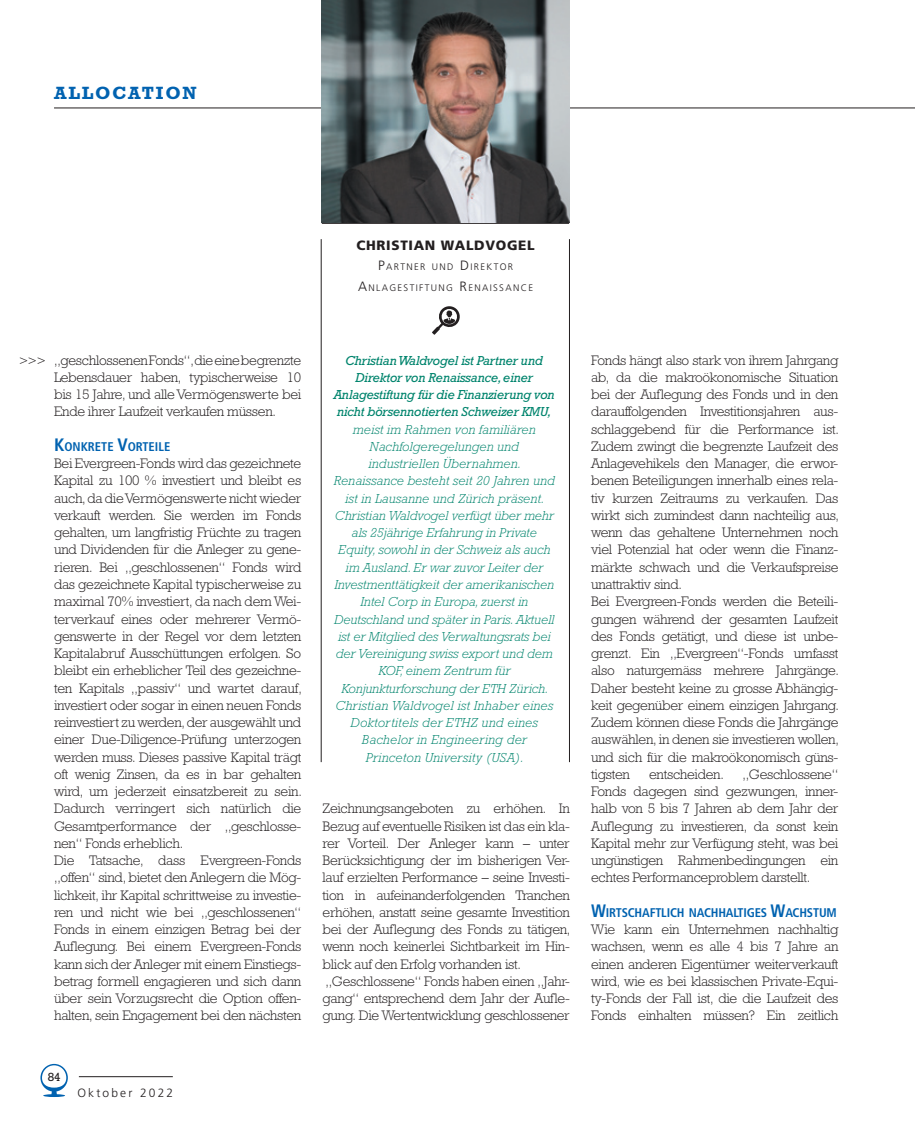
<style>
.page{position:relative;width:915px;height:1140px;background:#fff}
.page>*{position:absolute;margin:0;border:0;box-sizing:border-box;transform-origin:0 0}
.t1{font:700 18px "Rockwell";letter-spacing:.1em;color:#0162b0}
.t2{font:300 13.95px/17.2px "Rockwell";letter-spacing:-.02em;color:#231f20;text-align:justify}
.t3{font:900 13.5px "Frutiger LT";letter-spacing:.05em;color:#231f20}
.t4{font:300 13.5px "Rockwell";color:#231f20}
.t5{font:italic 300 13.2px/17.2px "Rockwell";color:#00846d;text-align:center}
.t6{font:italic 300 13.2px/17.2px "Rockwell";letter-spacing:.02em;color:#00846d;text-align:center}
.t7{font:700 condensed 12.6px "Frutiger LT";letter-spacing:-.015em;color:#0162b0}
.t8{font:300 12px "Frutiger LT";letter-spacing:.18em;color:#231f20}
.t9{font:12px "Rockwell";color:#231f20}
.t10{font:300 9.45px "Frutiger LT";letter-spacing:.145em;color:#231f20}
.s1{font-size:13.5px}
.s2{font-size:18px}
.s3{font-weight:400}
</style>
<div class="page">
<hr style="left:54px;top:108px;width:860px;height:1px;background:#231f20">
<hr style="left:321px;top:239px;width:1px;height:523px;background:#231f20">
<hr style="left:569px;top:239px;width:1px;height:523px;background:#231f20">
<svg style="left:432px;top:306px;width:28px;height:29px"></svg>
<hr style="left:322px;top:221px;width:247px;height:3px;background:#231f20">
<img style="left:322px;top:0;width:247px;height:222px">
<hr style="left:79px;top:1076px;width:94px;height:1px;background:#231f20">
<svg style="left:40px;top:1063px;width:28px;height:34px"></svg>
<p class="t1" style="left:54px;top:82px;width:144px">ALLOCATION</p>
<p class="t3" style="left:356px;top:237px;width:180px">CHRISTIAN WALDVOGEL</p>
<p class="t10" style="left:378px;top:262px;width:135px"><span class="s1">P</span>AR TNER UND <span class="s1">D</span>IR EKTOR</p>
<p class="t10" style="left:358px;top:282px;width:176px"><span class="s1">A</span>NLAGESTIFTUNG <span class="s1">R</span>ENAISSANCE</p>
<p class="t4" style="left:19px;top:352px;width:28px">&gt;&gt;&gt;</p>
<p class="t2" style="left:54px;top:351px;width:249px">„geschlossenen Fonds“, die eine begrenzte Lebensdauer haben, typischerweise 10 bis 15 Jahre, und alle Vermögenswerte bei Ende ihrer Laufzeit verkaufen müssen.</p>
<p class="t7" style="left:54px;top:439px;width:118px"><span class="s2">K</span>ONKRETE <span class="s2">V</span>ORTEILE</p>
<p class="t2" style="left:54px;top:455px;width:249px">Bei Evergreen-Fonds wird das gezeichnete Kapital zu 100 % investiert und bleibt es auch, da die Vermögenswerte nicht wieder verkauft werden. Sie werden im Fonds gehalten, um langfristig Früchte zu tragen und Dividenden für die Anleger zu gene&shy;rieren. Bei „geschlossenen“ Fonds wird das gezeichnete Kapital typischerweise zu maximal 70% investiert, da nach dem Wei&shy;terverkauf eines oder mehrerer Vermö&shy;genswerte in der Regel vor dem letzten Kapitalabruf Ausschüttungen erfolgen. So bleibt ein erheblicher Teil des gezeichne&shy;ten Kapitals „passiv“ und wartet darauf, investiert oder sogar in einen neuen Fonds reinvestiert zu werden, der ausgewählt und einer Due-Diligence-Prüfung unterzogen werden muss. Dieses passive Kapital trägt oft wenig Zinsen, da es in bar gehalten wird, um jederzeit einsatzbereit zu sein.<br>Dadurch verringert sich natürlich die Gesamtperformance der „geschlosse&shy;nen“ Fonds erheblich.</p>
<p class="t2" style="left:54px;top:851px;width:249px">Die Tatsache, dass Evergreen-Fonds „offen“ sind, bietet den Anlegern die Mög&shy;lichkeit, ihr Kapital schrittweise zu investie&shy;ren und nicht wie bei „geschlossenen“ Fonds in einem einzigen Betrag bei der Auflegung. Bei einem Evergreen-Fonds kann sich der Anleger mit einem Einstiegs&shy;betrag formell engagieren und sich dann über sein Vorzugsrecht die Option offen&shy;halten, sein Engagement bei den nächsten</p>
<p class="t9" style="left:48px;top:1070px;width:15px">84</p>
<p class="t8" style="left:77px;top:1086px;width:97px">Oktober 2022</p>
<p class="t5" style="left:333px;top:351px;width:222px"><span class="s3">Christian Waldvogel ist Partner und Direktor von Renaissance, einer Anlagestiftung für die Finanzierung von nicht börsennotierten Schweizer KMU, </span>meist im Rahmen von familiären Nachfolgeregelungen und industriellen Übernahmen.<br>Renaissance besteht seit 20 Jahren und ist in Lausanne und Zürich präsent.</p>
<p class="t5" style="left:334px;top:507px;width:222px">Christian Waldvogel verfügt über mehr als 25jährige Erfahrung in Private Equity, sowohl in der Schweiz als auch im Ausland. Er war zuvor Leiter der Investmenttätigkeit der amerikanischen Intel Corp in Europa, zuerst in Deutschland und später in Paris. Aktuell ist er Mitglied des Verwaltungsrats bei der Vereinigung swiss export und dem KOF, einem Zentrum für Konjunkturforschung der ETH Zürich.</p>
<p class="t6" style="left:335px;top:696px;width:219px">Christian Waldvogel ist Inhaber eines<br>Doktortitels der ETHZ und eines<br>Bachelor in Engineering der<br>Princeton University (USA).</p>
<p class="t2" style="left:322px;top:800px;width:249px">Zeichnungsangeboten zu erhöhen. In Bezug auf eventuelle Risiken ist das ein kla&shy;rer Vorteil. Der Anleger kann – unter Berücksichtigung der im bisherigen Ver&shy;lauf erzielten Performance – seine Investi&shy;tion in aufeinanderfolgenden Tranchen erhöhen, anstatt seine gesamte Investition bei der Auflegung des Fonds zu tätigen, wenn noch keinerlei Sichtbarkeit im Hin&shy;blick auf den Erfolg vorhanden ist.</p>
<p class="t2" style="left:322px;top:972px;width:249px">„Geschlossene“ Fonds haben einen „Jahr&shy;gang“ entsprechend dem Jahr der Aufle&shy;gung. Die Wertentwicklung geschlossener</p>
<p class="t2" style="left:591px;top:351px;width:249px">Fonds hängt also stark von ihrem Jahrgang ab, da die makroökonomische Situation bei der Auflegung des Fonds und in den darauffolgenden Investitionsjahren aus&shy;schlaggebend für die Performance ist.<br>Zudem zwingt die begrenzte Laufzeit des Anlagevehikels den Manager, die erwor&shy;benen Beteiligungen innerhalb eines rela&shy;tiv kurzen Zeitraums zu verkaufen. Das wirkt sich zumindest dann nachteilig aus, wenn das gehaltene Unternehmen noch viel Potenzial hat oder wenn die Finanz&shy;märkte schwach und die Verkaufspreise unattraktiv sind.</p>
<p class="t2" style="left:591px;top:593px;width:249px">Bei Evergreen-Fonds werden die Beteili&shy;gungen während der gesamten Laufzeit des Fonds getätigt, und diese ist unbe&shy;grenzt. Ein „Evergreen“-Fonds umfasst also naturgemäss mehrere Jahrgänge.<br>Daher besteht keine zu grosse Abhängig&shy;keit gegenüber einem einzigen Jahrgang.<br>Zudem können diese Fonds die Jahrgänge auswählen, in denen sie investieren wollen, und sich für die makroökonomisch güns&shy;tigsten</p>
<p class="t2" style="left:591px;top:765px;width:249px;text-indent:151px">„Geschlossene“ Fonds dagegen sind gezwungen, inner&shy;halb von 5 bis 7 Jahren ab dem Jahr der Auflegung zu investieren, da sonst kein Kapital mehr zur Verfügung steht, was bei ungünstigen Rahmenbedingungen ein echtes Performanceproblem darstellt.</p>
<p class="t7" style="left:591px;top:905px;width:247px"><span class="s2">W</span>IRTSCHAFTLICH NACHHALTIGES <span class="s2">W</span>ACHSTUM</p>
<p class="t2" style="left:591px;top:920px;width:249px">Wie kann ein Unternehmen nachhaltig wachsen, wenn es alle 4 bis 7 Jahre an einen anderen Eigentümer weiterverkauft wird, wie es bei klassischen Private-Equi&shy;ty-Fonds der Fall ist, die die Laufzeit des Fonds einhalten müssen? Ein zeitlich</p>
<p class="t2" style="left:649px;top:765px;width:76px">entscheiden.</p>
</div>
